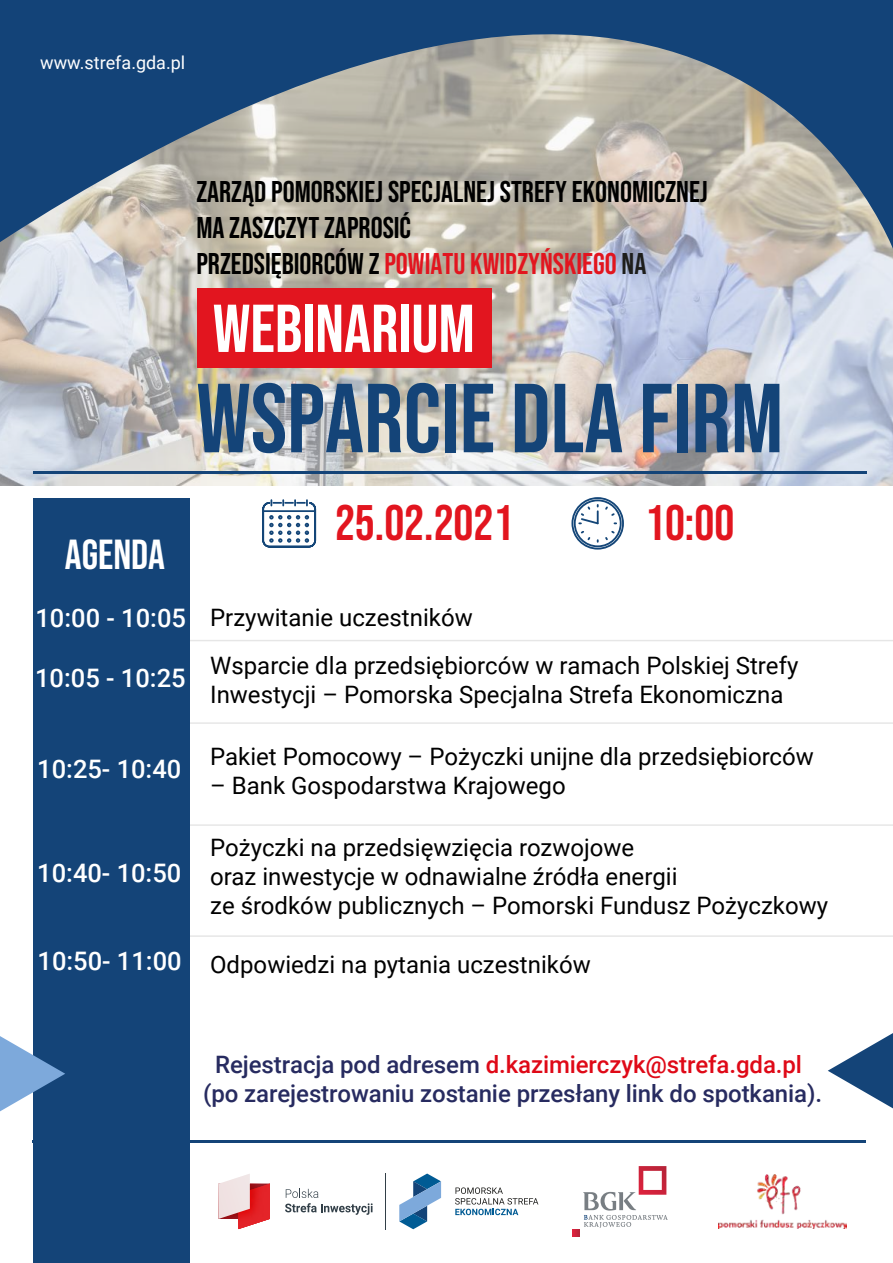
<style>
.page{position:relative;width:893px;height:1263px;background:#fff}
.page>*{position:absolute;margin:0;border:0;box-sizing:border-box;transform-origin:0 0}
.t1{font:97.8px "Bebas Neue";color:#144478}
.t2{font:67.5px "Bebas Neue";color:#fff}
.t3{font:49.95px "Bebas Neue";color:#e2151f}
.t4{font:42px "Bebas Neue";color:#fff}
.t5{font:30px/36px "Bebas Neue";color:#000}
.t6{font:500 25.5px "Roboto";color:#fff}
.t7{font:24px/28.8px "Roboto";color:#000}
.t8{font:500 24px/28.8px "Roboto";letter-spacing:-.005em;color:#272b60;text-align:center}
.t9{font:18px "Roboto";color:#fff}
.s1{color:#e2151f}
.s2{color:#1d1d1b}
.s3{color:#df0917}
</style>
<div class="page">
<svg style="left:189px;top:640px;width:704px;height:84px"></svg>
<svg style="left:189px;top:824px;width:704px;height:113px"></svg>
<svg style="left:455px;top:1187px;width:83px;height:28px"></svg>
<svg style="left:399px;top:1173px;width:42px;height:56px"></svg>
<svg style="left:285px;top:1189px;width:88px;height:26px"></svg>
<svg style="left:218px;top:1174px;width:52px;height:55px"></svg>
<hr style="left:385px;top:1173px;width:1px;height:56px;background:#323f48">
<svg style="left:572px;top:1166px;width:96px;height:70px"></svg>
<img style="left:719px;top:1174px;width:127px;height:54px">
<img style="left:0;top:267px;width:893px;height:218px">
<svg style="left:0;top:0;width:893px;height:267px;background:#7e8d9a"></svg>
<hr style="left:33px;top:471px;width:833px;height:3px;background:#144478">
<div style="left:33px;top:498px;width:156px;height:765px;background:#144478"></div>
<hr style="left:33px;top:1140px;width:833px;height:3px;background:#144478">
<svg style="left:0;top:1036px;width:65px;height:75px"></svg>
<svg style="left:828px;top:1033px;width:65px;height:75px"></svg>
<svg style="left:262px;top:500px;width:55px;height:48px"></svg>
<div style="left:574px;top:499px;width:48px;height:48px;border:2px solid #144678;border-radius:50%"></div>
<svg style="left:579px;top:505px;width:37px;height:37px"></svg>
<div style="left:571px;top:497px;width:53px;height:53px;border:2px solid #144678;border-radius:50%"></div>
<div style="left:197px;top:288px;width:294px;height:80px;background:#e2151f"></div>
<p class="t9" style="left:40px;top:50px;width:147px">www.strefa.gda.pl</p>
<p class="t5" style="left:196px;top:174px;width:513px">ZARZĄD POMORSKIEJ SPECJALNEJ STREFY EKONOMICZNEJ<br>MA ZASZCZYT ZAPROSIĆ<br>PRZEDSIĘBIORCÓW Z <span class="s1">POWIATU KWIDZYŃSKIEGO</span> <span class="s2">NA</span></p>
<h2 class="t2" style="left:213px;top:290px;width:263px">WEBINARIUM</h2>
<h1 class="t1" style="left:196px;top:363px;width:589px">WSPARCIE DLA FIRM</h1>
<h3 class="t4" style="left:65px;top:530px;width:102px">AGENDA</h3>
<p class="t6" style="left:35px;top:600px;width:152px">10:00 - 10:05</p>
<p class="t6" style="left:35px;top:660px;width:152px">10:05 - 10:25</p>
<p class="t6" style="left:37px;top:751px;width:146px">10:25- 10:40</p>
<p class="t6" style="left:37px;top:855px;width:146px">10:40- 10:50</p>
<p class="t6" style="left:38px;top:943px;width:146px">10:50- 11:00</p>
<h3 class="t3" style="left:335px;top:494px;width:180px">25.02.2021</h3>
<h3 class="t3" style="left:645px;top:494px;width:91px">10:00</h3>
<p class="t7" style="left:210px;top:603px;width:264px">Przywitanie uczestników</p>
<p class="t7" style="left:210px;top:651px;width:590px">Wsparcie dla przedsiębiorców w ramach Polskiej Strefy<br>Inwestycji – Pomorska Specjalna Strefa Ekonomiczna</p>
<p class="t7" style="left:210px;top:741px;width:605px">Pakiet Pomocowy – Pożyczki unijne dla przedsiębiorców</p>
<p class="t7" style="left:210px;top:770px;width:357px">– Bank Gospodarstwa Krajowego</p>
<p class="t7" style="left:210px;top:832px;width:620px">Pożyczki na przedsięwzięcia rozwojowe<br>oraz inwestycje w odnawialne źródła energii<br>ze środków publicznych – Pomorski Fundusz Pożyczkowy</p>
<p class="t7" style="left:210px;top:949px;width:382px">Odpowiedzi na pytania uczestników</p>
<p class="t8" style="left:203px;top:1049px;width:620px">Rejestracja pod adresem <span class="s3">d.kazimierczyk@strefa.gda.pl </span>(po zarejestrowaniu zostanie przesłany link do spotkania).</p>
</div>
